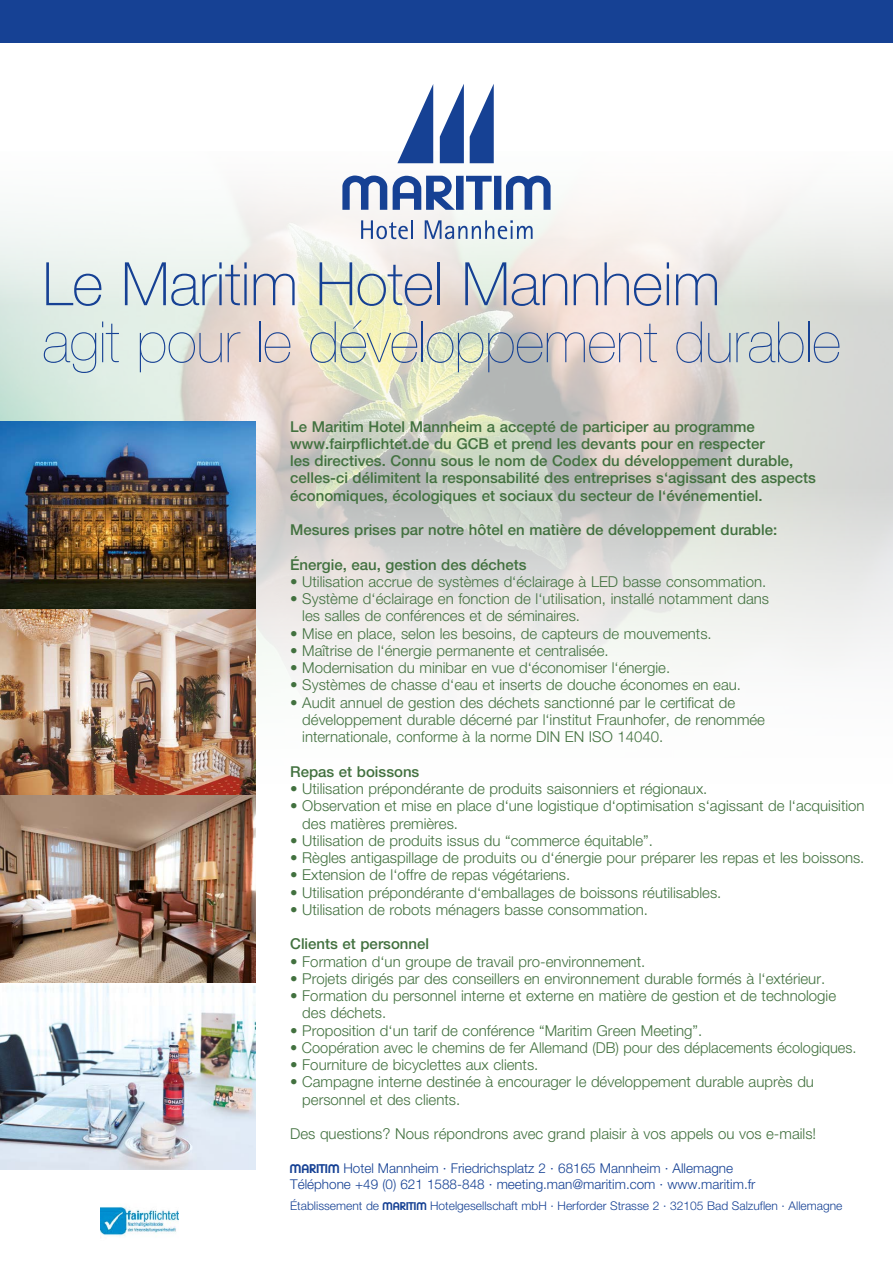
<style>
.page{position:relative;width:893px;height:1263px;background:#fff}
.page>*{position:absolute;margin:0;border:0;box-sizing:border-box;transform-origin:0 0}
.t1{font:100 60px "Helvetica Neue LT Pro";letter-spacing:-.005em;color:#164194}
.t2{font:200 57px "Helvetica Neue LT Pro";letter-spacing:-.005em;color:#164194}
.t3{font:300 15px/17.2px "Helvetica Neue LT Pro";color:#42713f}
.t4{font:500 15px/17.2px "Helvetica Neue LT Pro";color:#42713f}
.t5{font:300 13.5px/16.2px "Helvetica Neue LT Pro";color:#164194}
.t6{font:300 12px "Helvetica Neue LT Pro";color:#164194}
.s1{font-family:"Maritim Plain";font-weight:400}
</style>
<div class="page">
<img style="left:0;top:151px;width:893px;height:654px">
<div style="left:0;top:0;width:893px;height:43px;background:#164194"></div>
<svg style="left:397px;top:84px;width:36px;height:79px"></svg>
<svg style="left:440px;top:84px;width:24px;height:79px"></svg>
<svg style="left:470px;top:84px;width:24px;height:79px"></svg>
<svg style="left:342px;top:176px;width:209px;height:34px"></svg>
<svg style="left:361px;top:220px;width:52px;height:19px"></svg>
<svg style="left:425px;top:220px;width:108px;height:19px"></svg>
<img style="left:100px;top:1206px;width:78px;height:30px">
<img style="left:0;top:421px;width:255px;height:748px">
<h1 class="t1" style="left:43px;top:248px;width:679px">Le Maritim Hotel Mannheim</h1>
<h2 class="t2" style="left:43px;top:309px;width:800px">agit pour le développement durable</h2>
<p class="t4" style="left:290px;top:418px;width:527px">Le Maritim Hotel Mannheim a accepté de participer au programme www.fairpflichtet.de du GCB et prend les devants pour en respecter<br>les directives. Connu sous le nom de Codex du développement durable, celles-ci délimitent la responsabilité des entreprises s‘agissant des aspects économiques, écologiques et sociaux du secteur de l‘événementiel.</p>
<p class="t4" style="left:290px;top:521px;width:489px">Mesures prises par notre hôtel en matière de développement durable:</p>
<p class="t4" style="left:290px;top:556px;width:238px">Énergie, eau, gestion des déchets</p>
<p class="t3" style="left:290px;top:573px;width:478px">• Utilisation accrue de systèmes d‘éclairage à LED basse consommation.</p>
<p class="t3" style="left:302px;top:590px;width:468px;text-indent:-12px">• Système d‘éclairage en fonction de l‘utilisation, installé notamment dans les salles de conférences et de séminaires.</p>
<p class="t3" style="left:290px;top:624px;width:423px">• Mise en place, selon les besoins, de capteurs de mouvements.</p>
<p class="t3" style="left:290px;top:642px;width:320px">• Maîtrise de l‘énergie permanente et centralisée.</p>
<p class="t3" style="left:290px;top:659px;width:381px">• Modernisation du minibar en vue d‘économiser l‘énergie.</p>
<p class="t3" style="left:290px;top:676px;width:452px">• Systèmes de chasse d‘eau et inserts de douche économes en eau.</p>
<p class="t3" style="left:302px;top:693px;width:464px;text-indent:-12px">• Audit annuel de gestion des déchets sanctionné par le certificat de développement durable décerné par l‘institut Fraunhofer, de renommée internationale, conforme à la norme DIN EN ISO 14040.</p>
<p class="t4" style="left:290px;top:763px;width:131px">Repas et boissons</p>
<p class="t3" style="left:290px;top:780px;width:419px">• Utilisation prépondérante de produits saisonniers et régionaux.</p>
<p class="t3" style="left:302px;top:797px;width:564px;text-indent:-12px">• Observation et mise en place d‘une logistique d‘optimisation s‘agissant de l‘acquisition des matières premières.</p>
<p class="t3" style="left:290px;top:831px;width:364px">• Utilisation de produits issus du “commerce équitable”.</p>
<p class="t3" style="left:290px;top:849px;width:576px">• Règles antigaspillage de produits ou d‘énergie pour préparer les repas et les boissons.</p>
<p class="t3" style="left:290px;top:866px;width:282px">• Extension de l‘offre de repas végétariens.</p>
<p class="t3" style="left:290px;top:883px;width:433px">• Utilisation prépondérante d‘emballages de boissons réutilisables.</p>
<p class="t3" style="left:290px;top:900px;width:359px">• Utilisation de robots ménagers basse consommation.</p>
<p class="t4" style="left:290px;top:935px;width:140px">Clients et personnel</p>
<p class="t3" style="left:290px;top:952px;width:357px">• Formation d‘un groupe de travail pro-environnement.</p>
<p class="t3" style="left:290px;top:969px;width:537px">• Projets dirigés par des conseillers en environnement durable formés à l‘extérieur.</p>
<p class="t3" style="left:302px;top:987px;width:535px;text-indent:-12px">• Formation du personnel interne et externe en matière de gestion et de technologie des déchets.</p>
<p class="t3" style="left:290px;top:1021px;width:414px">• Proposition d‘un tarif de conférence “Maritim Green Meeting”.</p>
<p class="t3" style="left:290px;top:1038px;width:568px">• Coopération avec le chemins de fer Allemand (DB) pour des déplacements écologiques.</p>
<p class="t3" style="left:290px;top:1056px;width:250px">• Fourniture de bicyclettes aux clients.</p>
<p class="t3" style="left:302px;top:1073px;width:513px;text-indent:-12px">• Campagne interne destinée à encourager le développement durable auprès du personnel et des clients.</p>
<p class="t3" style="left:290px;top:1125px;width:527px">Des questions? Nous répondrons avec grand plaisir à vos appels ou vos e-mails!</p>
<p class="t5" style="left:290px;top:1160px;width:467px"><span class="s1">M</span> Hotel Mannheim · Friedrichsplatz 2 · 68165 Mannheim · Allemagne<br>Téléphone +49 (0) 621 1588-848 · meeting.man@maritim.com · www.maritim.fr</p>
<p class="t6" style="left:290px;top:1198px;width:554px">Établissement de <span class="s1">M</span> Hotelgesellschaft mbH · Herforder Strasse 2 · 32105 Bad Salzuflen · Allemagne</p>
</div>
